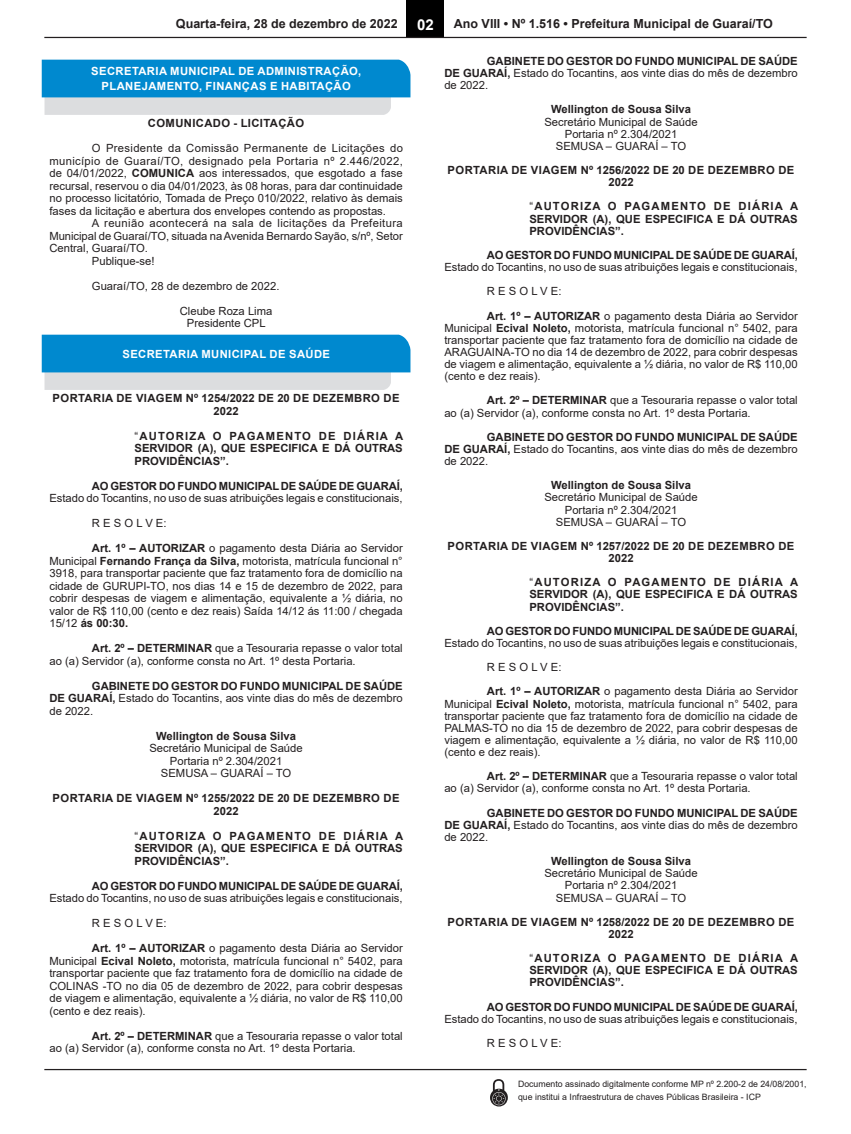
<style>
.page{position:relative;width:851px;height:1134px;background:#fff}
.page>*{position:absolute;margin:0;border:0;box-sizing:border-box;transform-origin:0 0}
.t1{font:700 15px "Arial";color:#fff}
.t2{font:700 12.5px "Arial";color:#231f20}
.CORPO_DE_TEXTO{font:11.25px/12.5px "Arial";color:#231f20;text-align:justify}
.EMENTA{font:700 11.25px/12.1px "Arial";color:#231f20;text-align:justify}
.Assinatura{font:11.25px "Arial";color:#231f20}
.TITULOS{font:700 11.25px/12.1px "Arial";letter-spacing:.035em;color:#231f20;text-align:center}
.Chancela2{font:700 11.25px/15px "Arial";letter-spacing:.035em;color:#fff;text-align:center}
.Assinatura-2{font:700 11.25px "Arial";color:#231f20}
.t3{font:8.75px/12.5px "Arial";color:#231f20}
.s1{font-weight:700}
.s2{font-weight:400}
</style>
<div class="page">
<div style="left:406px;top:0;width:38px;height:37px;background:#000"></div>
<hr style="left:44px;top:37px;width:762px;height:1px;background:#231f20">
<hr style="left:44px;top:1069px;width:762px;height:1px;background:#231f20">
<svg style="left:490px;top:1079px;width:17px;height:27px"></svg>
<svg style="left:42px;top:60px;width:368px;height:55px;background:#47a4d4"></svg>
<svg style="left:42px;top:335px;width:368px;height:55px;background:#47a4d4"></svg>
<p class="t2" style="left:176px;top:15px;width:223px">Quarta-feira, 28 de dezembro de 2022</p>
<h1 class="t1" style="left:417px;top:14px;width:18px">02</h1>
<p class="t2" style="left:454px;top:15px;width:320px">Ano VIII • Nº 1.516 • Prefeitura Municipal de Guaraí/TO</p>
<p class="Chancela2" style="left:91px;top:64px;width:271px">SECRETARIA MUNICIPAL DE ADMINISTRAÇÃO,<br>PLANEJAMENTO, FINANÇAS E HABITAÇÃO</p>
<p class="TITULOS" style="left:148px;top:117px;width:158px">COMUNICADO - LICITAÇÃO</p>
<p class="CORPO_DE_TEXTO" style="left:49px;top:142px;width:355px;text-indent:43px">O Presidente da Comissão Permanente de Licitações do município de Guaraí/TO, designado pela Portaria nº 2.446/2022, de 04/01/2022, <span class="s1">COMUNICA</span> aos interessados, que esgotado a fase recursal, reservou o dia 04/01/2023, às 08 horas, para dar continuidade no processo licitatório, Tomada de Preço 010/2022, relativo às demais fases da licitação e abertura dos envelopes contendo as propostas.</p>
<p class="CORPO_DE_TEXTO" style="left:49px;top:217px;width:355px;text-indent:43px">A reunião acontecerá na sala de licitações da Prefeitura Municipal de Guaraí/TO, situada na Avenida Bernardo Sayão, s/nº, Setor Central, Guaraí/TO.</p>
<p class="CORPO_DE_TEXTO" style="left:92px;top:255px;width:64px">Publique-se!</p>
<p class="CORPO_DE_TEXTO" style="left:92px;top:280px;width:189px">Guaraí/TO, 28 de dezembro de 2022.</p>
<p class="Assinatura" style="left:180px;top:303px;width:94px">Cleube Roza Lima</p>
<p class="Assinatura" style="left:187px;top:316px;width:80px">Presidente CPL</p>
<p class="Chancela2" style="left:122px;top:346px;width:209px">SECRETARIA MUNICIPAL DE SAÚDE</p>
<p class="TITULOS" style="left:53px;top:392px;width:348px;line-height:12.5px">PORTARIA DE VIAGEM Nº 1254/2022 DE 20 DE DEZEMBRO DE<br>2022</p>
<p class="EMENTA" style="left:134px;top:430px;width:270px;line-height:12.5px"><span class="s2">“</span>AUTORIZA O PAGAMENTO DE DIÁRIA A SERVIDOR (A), QUE ESPECIFICA E DÁ OUTRAS PROVIDÊNCIAS”.</p>
<p class="CORPO_DE_TEXTO" style="left:49px;top:480px;width:355px;text-align:right"><span class="s1">AO GESTOR DO FUNDO MUNICIPAL DE SAÚDE DE GUARAÍ,<br></span>Estado do Tocantins, no uso de suas atribuições legais e constitucionais,</p>
<p class="CORPO_DE_TEXTO" style="left:92px;top:517px;width:76px">R E S O L V E:</p>
<p class="CORPO_DE_TEXTO" style="left:49px;top:542px;width:355px;text-indent:43px"><span class="s1">Art. 1º – AUTORIZAR</span> o pagamento desta Diária ao Servidor Municipal <span class="s1">Fernando França da Silva,</span> motorista, matrícula funcional n° 3918, para transportar paciente que faz tratamento fora de domicílio na cidade de GURUPI-TO, nos dias 14 e 15 de dezembro de 2022, para cobrir despesas de viagem e alimentação, equivalente a ½ diária, no valor de R$ 110,00 (cento e dez reais) Saída 14/12 ás 11:00 / chegada 15/12 <span class="s1">ás 00:30.</span></p>
<p class="CORPO_DE_TEXTO" style="left:49px;top:642px;width:355px;text-indent:43px"><span class="s1">Art. 2º – DETERMINAR</span> que a Tesouraria repasse o valor total ao (a) Servidor (a), conforme consta no Art. 1º desta Portaria.</p>
<p class="CORPO_DE_TEXTO" style="left:49px;top:680px;width:355px;text-indent:43px"><span class="s1">GABINETE DO GESTOR DO FUNDO MUNICIPAL DE SAÚDE DE GUARAÍ,</span> Estado do Tocantins, aos vinte dias do mês de dezembro de 2022.</p>
<p class="Assinatura-2" style="left:156px;top:728px;width:141px">Wellington de Sousa Silva</p>
<p class="Assinatura" style="left:149px;top:741px;width:155px">Secretário Municipal de Saúde</p>
<p class="Assinatura" style="left:170px;top:753px;width:114px">Portaria nº 2.304/2021</p>
<p class="Assinatura" style="left:161px;top:766px;width:132px">SEMUSA – GUARAÍ – TO</p>
<p class="TITULOS" style="left:53px;top:792px;width:348px;line-height:12.5px">PORTARIA DE VIAGEM Nº 1255/2022 DE 20 DE DEZEMBRO DE<br>2022</p>
<p class="EMENTA" style="left:134px;top:830px;width:270px;line-height:12.5px"><span class="s2">“</span>AUTORIZA O PAGAMENTO DE DIÁRIA A SERVIDOR (A), QUE ESPECIFICA E DÁ OUTRAS PROVIDÊNCIAS”.</p>
<p class="CORPO_DE_TEXTO" style="left:49px;top:880px;width:355px;text-align:right"><span class="s1">AO GESTOR DO FUNDO MUNICIPAL DE SAÚDE DE GUARAÍ,<br></span>Estado do Tocantins, no uso de suas atribuições legais e constitucionais,</p>
<p class="CORPO_DE_TEXTO" style="left:92px;top:917px;width:76px">R E S O L V E:</p>
<p class="CORPO_DE_TEXTO" style="left:49px;top:942px;width:355px;text-indent:43px"><span class="s1">Art. 1º – AUTORIZAR</span> o pagamento desta Diária ao Servidor Municipal <span class="s1">Ecival Noleto,</span> motorista, matrícula funcional n° 5402, para transportar paciente que faz tratamento fora de domicílio na cidade de COLINAS -TO no dia 05 de dezembro de 2022, para cobrir despesas de viagem e alimentação, equivalente a ½ diária, no valor de R$ 110,00 (cento e dez reais).</p>
<p class="CORPO_DE_TEXTO" style="left:49px;top:1030px;width:355px;text-indent:43px"><span class="s1">Art. 2º – DETERMINAR</span> que a Tesouraria repasse o valor total ao (a) Servidor (a), conforme consta no Art. 1º desta Portaria.</p>
<p class="CORPO_DE_TEXTO" style="left:444px;top:55px;width:355px;line-height:12.1px;text-indent:43px"><span class="s1">GABINETE DO GESTOR DO FUNDO MUNICIPAL DE SAÚDE DE GUARAÍ,</span> Estado do Tocantins, aos vinte dias do mês de dezembro de 2022.</p>
<p class="Assinatura-2" style="left:551px;top:102px;width:141px">Wellington de Sousa Silva</p>
<p class="Assinatura" style="left:544px;top:114px;width:155px">Secretário Municipal de Saúde</p>
<p class="Assinatura" style="left:564px;top:126px;width:114px">Portaria nº 2.304/2021</p>
<p class="Assinatura" style="left:556px;top:138px;width:132px">SEMUSA – GUARAÍ – TO</p>
<p class="TITULOS" style="left:447px;top:164px;width:348px">PORTARIA DE VIAGEM Nº 1256/2022 DE 20 DE DEZEMBRO DE<br>2022</p>
<p class="EMENTA" style="left:529px;top:200px;width:270px"><span class="s2">“</span>AUTORIZA O PAGAMENTO DE DIÁRIA A SERVIDOR (A), QUE ESPECIFICA E DÁ OUTRAS PROVIDÊNCIAS”.</p>
<p class="CORPO_DE_TEXTO" style="left:444px;top:249px;width:355px;line-height:12.1px;text-align:right"><span class="s1">AO GESTOR DO FUNDO MUNICIPAL DE SAÚDE DE GUARAÍ,<br></span>Estado do Tocantins, no uso de suas atribuições legais e constitucionais,</p>
<p class="CORPO_DE_TEXTO" style="left:487px;top:285px;width:76px">R E S O L V E:</p>
<p class="CORPO_DE_TEXTO" style="left:444px;top:309px;width:355px;line-height:12.1px;text-indent:43px"><span class="s1">Art. 1º – AUTORIZAR</span> o pagamento desta Diária ao Servidor Municipal <span class="s1">Ecival Noleto,</span> motorista, matrícula funcional n° 5402, para transportar paciente que faz tratamento fora de domicílio na cidade de ARAGUAINA-TO no dia 14 de dezembro de 2022, para cobrir despesas de viagem e alimentação, equivalente a ½ diária, no valor de R$ 110,00 (cento e dez reais).</p>
<p class="CORPO_DE_TEXTO" style="left:444px;top:394px;width:355px;line-height:12.1px;text-indent:43px"><span class="s1">Art. 2º – DETERMINAR</span> que a Tesouraria repasse o valor total ao (a) Servidor (a), conforme consta no Art. 1º desta Portaria.</p>
<p class="CORPO_DE_TEXTO" style="left:444px;top:431px;width:355px;line-height:12.1px;text-indent:43px"><span class="s1">GABINETE DO GESTOR DO FUNDO MUNICIPAL DE SAÚDE DE GUARAÍ,</span> Estado do Tocantins, aos vinte dias do mês de dezembro de 2022.</p>
<p class="Assinatura-2" style="left:551px;top:477px;width:141px">Wellington de Sousa Silva</p>
<p class="Assinatura" style="left:544px;top:490px;width:155px">Secretário Municipal de Saúde</p>
<p class="Assinatura" style="left:564px;top:502px;width:114px">Portaria nº 2.304/2021</p>
<p class="Assinatura" style="left:556px;top:514px;width:132px">SEMUSA – GUARAÍ – TO</p>
<p class="TITULOS" style="left:447px;top:540px;width:348px">PORTARIA DE VIAGEM Nº 1257/2022 DE 20 DE DEZEMBRO DE<br>2022</p>
<p class="EMENTA" style="left:529px;top:576px;width:270px"><span class="s2">“</span>AUTORIZA O PAGAMENTO DE DIÁRIA A SERVIDOR (A), QUE ESPECIFICA E DÁ OUTRAS PROVIDÊNCIAS”.</p>
<p class="CORPO_DE_TEXTO" style="left:444px;top:625px;width:355px;line-height:12.1px;text-align:right"><span class="s1">AO GESTOR DO FUNDO MUNICIPAL DE SAÚDE DE GUARAÍ,<br></span>Estado do Tocantins, no uso de suas atribuições legais e constitucionais,</p>
<p class="CORPO_DE_TEXTO" style="left:487px;top:661px;width:76px">R E S O L V E:</p>
<p class="CORPO_DE_TEXTO" style="left:444px;top:685px;width:355px;line-height:12.1px;text-indent:43px"><span class="s1">Art. 1º – AUTORIZAR</span> o pagamento desta Diária ao Servidor Municipal <span class="s1">Ecival Noleto,</span> motorista, matrícula funcional n° 5402, para transportar paciente que faz tratamento fora de domicílio na cidade de PALMAS-TO no dia 15 de dezembro de 2022, para cobrir despesas de viagem e alimentação, equivalente a ½ diária, no valor de R$ 110,00 (cento e dez reais).</p>
<p class="CORPO_DE_TEXTO" style="left:444px;top:770px;width:355px;line-height:12.1px;text-indent:43px"><span class="s1">Art. 2º – DETERMINAR</span> que a Tesouraria repasse o valor total ao (a) Servidor (a), conforme consta no Art. 1º desta Portaria.</p>
<p class="CORPO_DE_TEXTO" style="left:444px;top:807px;width:355px;line-height:12.1px;text-indent:43px"><span class="s1">GABINETE DO GESTOR DO FUNDO MUNICIPAL DE SAÚDE DE GUARAÍ,</span> Estado do Tocantins, aos vinte dias do mês de dezembro de 2022.</p>
<p class="Assinatura-2" style="left:551px;top:853px;width:141px">Wellington de Sousa Silva</p>
<p class="Assinatura" style="left:544px;top:866px;width:155px">Secretário Municipal de Saúde</p>
<p class="Assinatura" style="left:564px;top:878px;width:114px">Portaria nº 2.304/2021</p>
<p class="Assinatura" style="left:556px;top:890px;width:132px">SEMUSA – GUARAÍ – TO</p>
<p class="TITULOS" style="left:447px;top:916px;width:348px">PORTARIA DE VIAGEM Nº 1258/2022 DE 20 DE DEZEMBRO DE<br>2022</p>
<p class="EMENTA" style="left:529px;top:952px;width:270px"><span class="s2">“</span>AUTORIZA O PAGAMENTO DE DIÁRIA A SERVIDOR (A), QUE ESPECIFICA E DÁ OUTRAS PROVIDÊNCIAS”.</p>
<p class="CORPO_DE_TEXTO" style="left:444px;top:1001px;width:355px;line-height:12.1px;text-align:right"><span class="s1">AO GESTOR DO FUNDO MUNICIPAL DE SAÚDE DE GUARAÍ,<br></span>Estado do Tocantins, no uso de suas atribuições legais e constitucionais,</p>
<p class="CORPO_DE_TEXTO" style="left:487px;top:1037px;width:76px">R E S O L V E:</p>
<p class="t3" style="left:518px;top:1078px;width:290px">Documento assinado digitalmente conforme MP nº 2.200-2 de 24/08/2001, que institui a Infraestrutura de chaves Públicas Brasileira - ICP</p>
</div>
